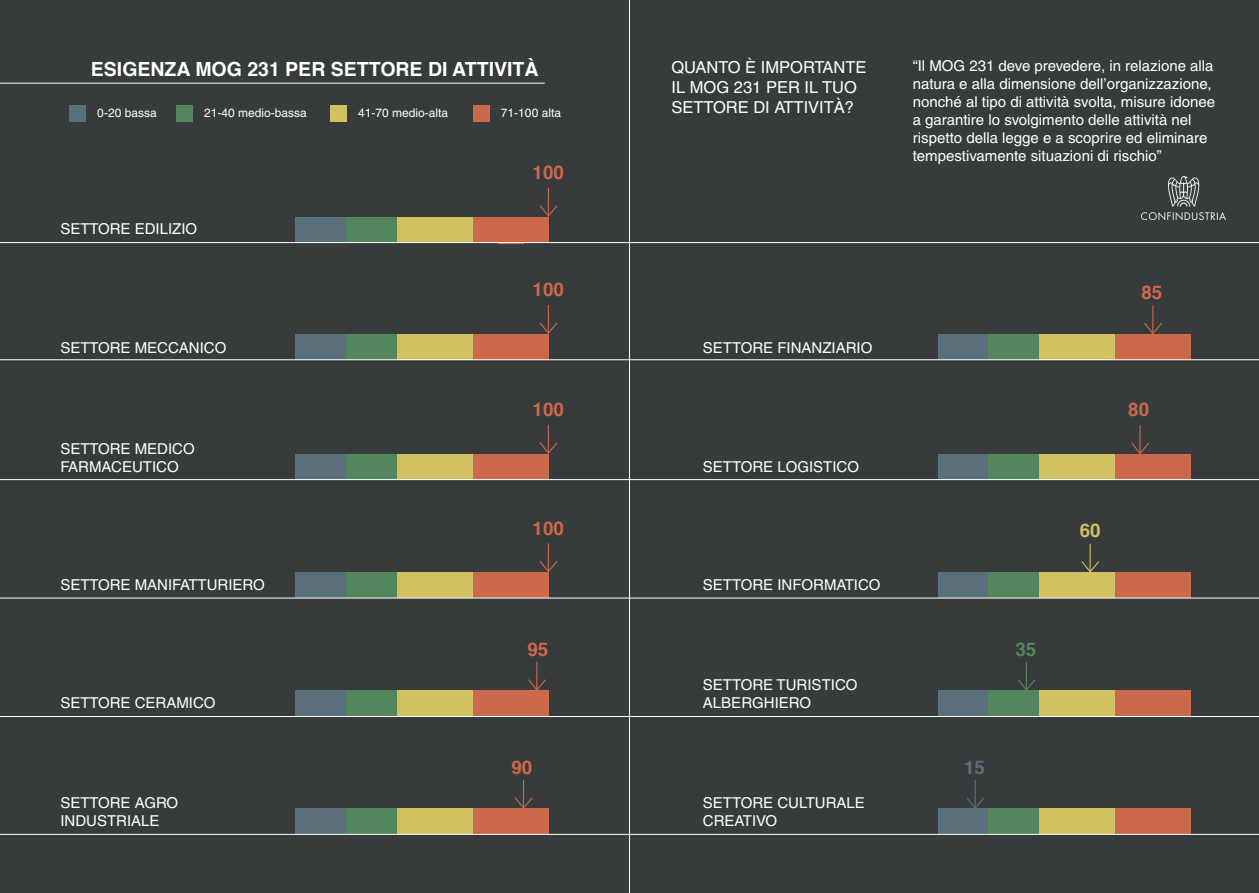
<style>
.page{position:relative;width:1259px;height:893px;background:#373b3c}
.page>*{position:absolute;margin:0;border:0;box-sizing:border-box;transform-origin:0 0}
.t1{font:700 19.5px "Helvetica";color:#fff}
.t2{font:700 18.75px "Helvetica";color:#cc694d}
.t3{font:700 18.75px "Helvetica";color:#d2c161}
.t4{font:700 18.75px "Helvetica";color:#54865e}
.t5{font:700 18.75px "Helvetica";color:#59707c}
.t6{font:16.5px/19.8px "Helvetica";color:#fff}
.t7{font:15px/18px "Helvetica";color:#fff}
.t8{font:12px "Helvetica";color:#fff}
</style>
<div class="page">
<hr style="left:629px;top:0;width:1px;height:893px;background:#fff">
<div style="left:69px;top:105px;width:17px;height:17px;background:#59707c"></div>
<div style="left:296px;top:217px;width:50px;height:25px;background:#59707c"></div>
<div style="left:296px;top:334px;width:50px;height:25px;background:#59707c"></div>
<div style="left:938px;top:334px;width:50px;height:25px;background:#59707c"></div>
<div style="left:296px;top:454px;width:50px;height:25px;background:#59707c"></div>
<div style="left:938px;top:454px;width:50px;height:25px;background:#59707c"></div>
<div style="left:296px;top:572px;width:50px;height:26px;background:#59707c"></div>
<div style="left:938px;top:572px;width:50px;height:26px;background:#59707c"></div>
<div style="left:296px;top:691px;width:50px;height:25px;background:#59707c"></div>
<div style="left:938px;top:691px;width:50px;height:25px;background:#59707c"></div>
<div style="left:296px;top:809px;width:50px;height:25px;background:#59707c"></div>
<div style="left:938px;top:809px;width:50px;height:25px;background:#59707c"></div>
<div style="left:397px;top:217px;width:76px;height:25px;background:#d2c161"></div>
<div style="left:397px;top:334px;width:76px;height:25px;background:#d2c161"></div>
<div style="left:1039px;top:334px;width:76px;height:25px;background:#d2c161"></div>
<div style="left:397px;top:454px;width:76px;height:25px;background:#d2c161"></div>
<div style="left:1039px;top:454px;width:76px;height:25px;background:#d2c161"></div>
<div style="left:397px;top:572px;width:76px;height:26px;background:#d2c161"></div>
<div style="left:1039px;top:572px;width:76px;height:26px;background:#d2c161"></div>
<div style="left:397px;top:691px;width:76px;height:25px;background:#d2c161"></div>
<div style="left:1039px;top:691px;width:76px;height:25px;background:#d2c161"></div>
<div style="left:397px;top:809px;width:76px;height:25px;background:#d2c161"></div>
<div style="left:1039px;top:809px;width:76px;height:25px;background:#d2c161"></div>
<div style="left:346px;top:217px;width:51px;height:25px;background:#54865e"></div>
<div style="left:346px;top:334px;width:51px;height:25px;background:#54865e"></div>
<div style="left:988px;top:334px;width:51px;height:25px;background:#54865e"></div>
<div style="left:346px;top:454px;width:51px;height:25px;background:#54865e"></div>
<div style="left:988px;top:454px;width:51px;height:25px;background:#54865e"></div>
<div style="left:346px;top:572px;width:51px;height:26px;background:#54865e"></div>
<div style="left:988px;top:572px;width:51px;height:26px;background:#54865e"></div>
<div style="left:346px;top:691px;width:51px;height:25px;background:#54865e"></div>
<div style="left:988px;top:691px;width:51px;height:25px;background:#54865e"></div>
<div style="left:346px;top:809px;width:51px;height:25px;background:#54865e"></div>
<div style="left:988px;top:809px;width:51px;height:25px;background:#54865e"></div>
<div style="left:473px;top:217px;width:75px;height:25px;background:#cc694d"></div>
<div style="left:473px;top:334px;width:75px;height:25px;background:#cc694d"></div>
<div style="left:1115px;top:334px;width:75px;height:25px;background:#cc694d"></div>
<div style="left:473px;top:454px;width:75px;height:25px;background:#cc694d"></div>
<div style="left:1115px;top:454px;width:75px;height:25px;background:#cc694d"></div>
<div style="left:473px;top:572px;width:75px;height:26px;background:#cc694d"></div>
<div style="left:1115px;top:572px;width:75px;height:26px;background:#cc694d"></div>
<div style="left:473px;top:691px;width:75px;height:25px;background:#cc694d"></div>
<div style="left:1115px;top:691px;width:75px;height:25px;background:#cc694d"></div>
<div style="left:473px;top:809px;width:75px;height:25px;background:#cc694d"></div>
<div style="left:1115px;top:809px;width:75px;height:25px;background:#cc694d"></div>
<div style="left:330px;top:105px;width:17px;height:17px;background:#d2c161"></div>
<div style="left:176px;top:105px;width:17px;height:17px;background:#54865e"></div>
<div style="left:473px;top:105px;width:17px;height:17px;background:#cc694d"></div>
<svg style="left:539px;top:188px;width:19px;height:30px"></svg>
<svg style="left:539px;top:305px;width:19px;height:30px"></svg>
<svg style="left:539px;top:425px;width:19px;height:30px"></svg>
<svg style="left:539px;top:543px;width:19px;height:30px"></svg>
<svg style="left:1144px;top:305px;width:18px;height:29px"></svg>
<svg style="left:1131px;top:425px;width:18px;height:29px"></svg>
<svg style="left:1081px;top:544px;width:18px;height:28px"></svg>
<svg style="left:527px;top:662px;width:20px;height:29px"></svg>
<hr style="left:1025px;top:662px;width:2px;height:27px;background:#54865e">
<svg style="left:1016px;top:678px;width:20px;height:13px"></svg>
<svg style="left:513px;top:780px;width:21px;height:29px"></svg>
<hr style="left:974px;top:780px;width:2px;height:27px;background:#59707c">
<svg style="left:965px;top:796px;width:20px;height:13px"></svg>
<hr style="left:0;top:242px;width:1259px;height:1px;background:#fff">
<hr style="left:0;top:83px;width:545px;height:1px;background:#fff">
<hr style="left:0;top:479px;width:1259px;height:1px;background:#fff">
<hr style="left:0;top:598px;width:1259px;height:1px;background:#fff">
<hr style="left:0;top:716px;width:1259px;height:1px;background:#fff">
<hr style="left:0;top:834px;width:1259px;height:1px;background:#fff">
<hr style="left:0;top:359px;width:1259px;height:1px;background:#fff">
<img style="left:1142px;top:176px;width:83px;height:43px">
<h1 class="t1" style="left:91px;top:53px;width:449px">ESIGENZA MOG 231 PER SETTORE DI ATTIVITÀ</h1>
<p class="t8" style="left:97px;top:106px;width:61px">0-20 bassa</p>
<p class="t8" style="left:204px;top:106px;width:104px">21-40 medio-bassa</p>
<p class="t8" style="left:358px;top:106px;width:92px">41-70 medio-alta</p>
<p class="t8" style="left:501px;top:106px;width:62px">71-100 alta</p>
<p class="t7" style="left:60px;top:220px;width:138px">SETTORE EDILIZIO</p>
<p class="t2" style="left:532px;top:157px;width:33px">100</p>
<p class="t2" style="left:532px;top:275px;width:33px">100</p>
<p class="t6" style="left:671px;top:58px;width:196px">QUANTO È IMPORTANTE<br>IL MOG 231 PER IL TUO<br>SETTORE DI ATTIVITÀ?</p>
<p class="t7" style="left:60px;top:339px;width:168px">SETTORE MECCANICO</p>
<p class="t7" style="left:703px;top:339px;width:171px">SETTORE FINANZIARIO</p>
<p class="t7" style="left:60px;top:440px;width:136px">SETTORE MEDICO<br>FARMACEUTICO</p>
<p class="t2" style="left:532px;top:394px;width:33px">100</p>
<p class="t7" style="left:703px;top:457px;width:158px">SETTORE LOGISTICO</p>
<p class="t7" style="left:912px;top:57px;width:304px">“Il MOG 231 deve prevedere, in relazione alla natura e alla dimensione dell’organizzazione, nonché al tipo di attività svolta, misure idonee a garantire lo svolgimento delle attività nel rispetto della legge e a scoprire ed eliminare tempestivamente situazioni di rischio”</p>
<p class="t2" style="left:1141px;top:277px;width:22px">85</p>
<p class="t2" style="left:1128px;top:395px;width:22px">80</p>
<p class="t2" style="left:532px;top:513px;width:33px">100</p>
<p class="t3" style="left:1079px;top:516px;width:22px">60</p>
<p class="t7" style="left:60px;top:576px;width:206px">SETTORE MANIFATTURIERO</p>
<p class="t7" style="left:703px;top:576px;width:179px">SETTORE INFORMATICO</p>
<p class="t7" style="left:60px;top:694px;width:157px">SETTORE CERAMICO</p>
<p class="t2" style="left:527px;top:634px;width:22px">95</p>
<p class="t2" style="left:511px;top:752px;width:22px">90</p>
<p class="t7" style="left:703px;top:676px;width:156px">SETTORE TURISTICO<br>ALBERGHIERO</p>
<p class="t7" style="left:60px;top:794px;width:119px">SETTORE AGRO<br>INDUSTRIALE</p>
<p class="t7" style="left:703px;top:794px;width:163px">SETTORE CULTURALE<br>CREATIVO</p>
<p class="t4" style="left:1015px;top:634px;width:22px">35</p>
<p class="t5" style="left:964px;top:752px;width:22px">15</p>
</div>
